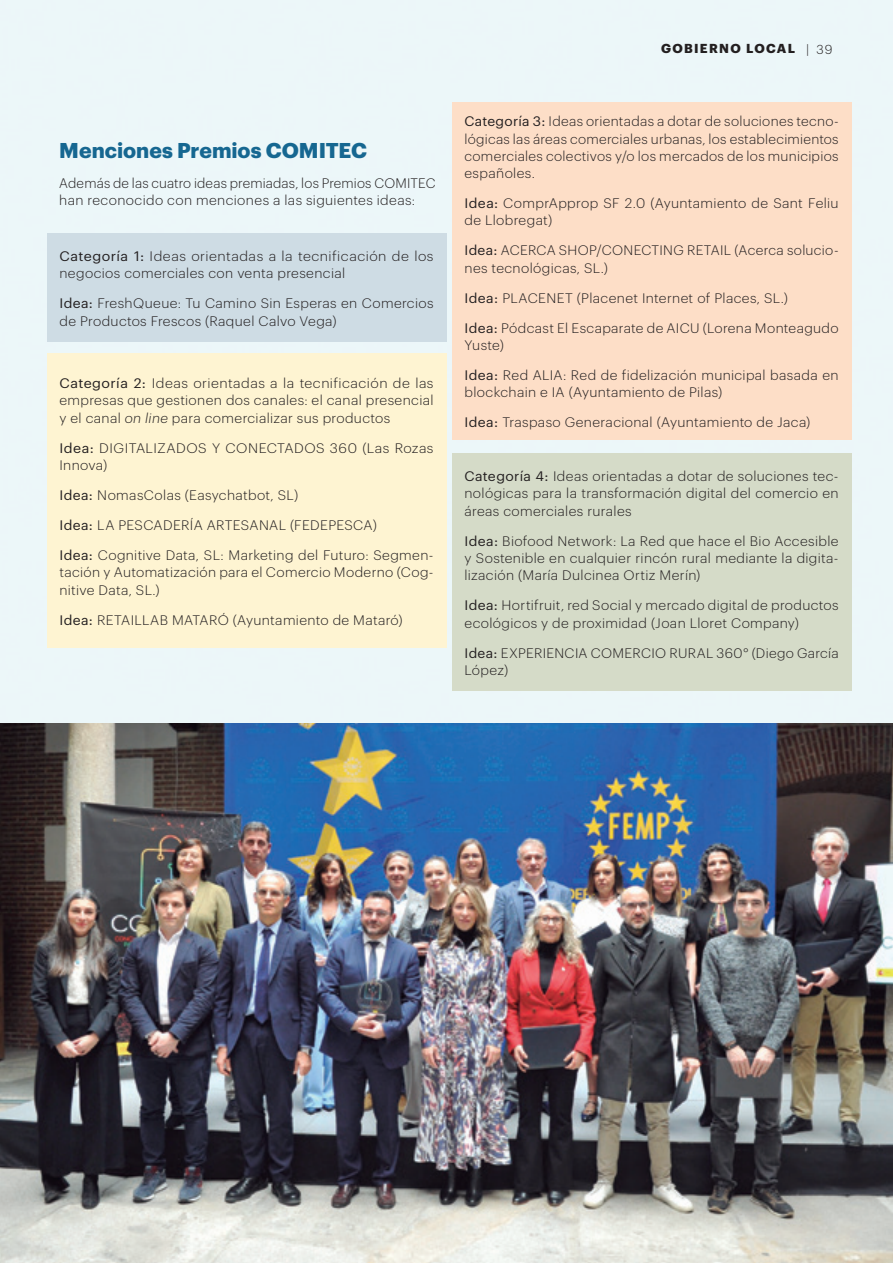
<style>
.page{position:relative;width:893px;height:1263px;background:#fff}
.page>*{position:absolute;margin:0;border:0;box-sizing:border-box;transform-origin:0 0}
.t1{font:700 21px "Graphik";color:#166791}
.t2{font:300 13.5px/17.2px "Graphik";letter-spacing:.025em;color:#231f20}
.t3{font:300 13.5px/17.2px "Graphik";letter-spacing:.025em;color:#231f20;scale:1.05 1}
.t4{font:700 12.75px "Graphik";letter-spacing:.105em;color:#231f20}
.s1{font-weight:400}
.s2{font-style:italic}
.s3{font-weight:300}
</style>
<div class="page">
<div style="left:0;top:0;width:893px;height:724px;background:#ecf7f9"></div>
<img style="left:0;top:724px;width:893px;height:539px">
<div style="left:47px;top:234px;width:399px;height:108px;background:#cedce4"></div>
<div style="left:47px;top:354px;width:399px;height:294px;background:#fef4d2"></div>
<div style="left:452px;top:103px;width:399px;height:337px;background:#fddec7"></div>
<div style="left:452px;top:454px;width:399px;height:237px;background:#d5dbc8"></div>
<h1 class="t1" style="left:59px;top:134px;width:309px">Menciones Premios COMITEC</h1>
<p class="t2" style="left:59px;top:173px;width:378px">Además de las cuatro ideas premiadas, los Premios COMITEC han reconocido con menciones a las siguientes ideas:</p>
<p class="t3" style="left:59px;top:247px;width:358px"><span class="s1">Categoría 1:</span> Ideas orientadas a la tecnificación de los negocios comerciales con venta presencial</p>
<p class="t2" style="left:59px;top:294px;width:376px"><span class="s1">Idea:</span> FreshQueue: Tu Camino Sin Esperas en Comercios de Productos Frescos (Raquel Calvo Vega)</p>
<p class="t3" style="left:59px;top:374px;width:358px;text-align:justify"><span class="s1">Categoría 2:</span> Ideas orientadas a la tecnificación de las empresas que gestionen dos canales: el canal presencial y el canal <span class="s2">on line</span> para comercializar sus productos</p>
<p class="t3" style="left:59px;top:438px;width:358px"><span class="s1">Idea:</span> DIGITALIZADOS Y CONECTADOS 360 (Las Rozas<br>Innova)</p>
<p class="t2" style="left:59px;top:485px;width:240px"><span class="s1">Idea:</span> NomasColas (Easychatbot, SL)</p>
<p class="t2" style="left:59px;top:515px;width:319px"><span class="s1">Idea:</span> LA PESCADERÍA ARTESANAL (FEDEPESCA)</p>
<p class="t2" style="left:59px;top:545px;width:376px;text-align:justify"><span class="s1">Idea:</span> Cognitive Data, SL: Marketing del Futuro: Segmen&shy;tación y Automatización para el Comercio Moderno (Cog&shy;nitive Data, SL.)</p>
<p class="t2" style="left:59px;top:610px;width:345px"><span class="s1">Idea:</span> RETAILLAB MATARÓ (Ayuntamiento de Mataró)</p>
<p class="t4" style="left:661px;top:39px;width:173px">GOBIERNO LOCAL <span class="s3">| 39</span></p>
<p class="t2" style="left:464px;top:112px;width:376px;text-align:justify"><span class="s1">Categoría 3:</span> Ideas orientadas a dotar de soluciones tecno&shy;lógicas las áreas comerciales urbanas, los establecimientos comerciales colectivos y/o los mercados de los municipios españoles.</p>
<p class="t2" style="left:464px;top:194px;width:376px"><span class="s1">Idea:</span> ComprApprop SF 2.0 (Ayuntamiento de Sant Feliu de Llobregat)</p>
<p class="t2" style="left:464px;top:241px;width:376px"><span class="s1">Idea:</span> ACERCA SHOP/CONECTING RETAIL (Acerca solucio&shy;nes tecnológicas, SL.)</p>
<p class="t2" style="left:464px;top:288px;width:325px"><span class="s1">Idea:</span> PLACENET (Placenet Internet of Places, SL.)</p>
<p class="t2" style="left:464px;top:318px;width:376px"><span class="s1">Idea:</span> Pódcast El Escaparate de AICU (Lorena Monteagudo<br>Yuste)</p>
<p class="t2" style="left:464px;top:365px;width:376px"><span class="s1">Idea:</span> Red ALIA: Red de fidelización municipal basada en blockchain e IA (Ayuntamiento de Pilas)</p>
<p class="t2" style="left:464px;top:413px;width:347px"><span class="s1">Idea:</span> Traspaso Generacional (Ayuntamiento de Jaca)</p>
<p class="t2" style="left:464px;top:467px;width:376px;text-align:justify"><span class="s1">Categoría 4:</span> Ideas orientadas a dotar de soluciones tec&shy;nológicas para la transformación digital del comercio en áreas comerciales rurales</p>
<p class="t2" style="left:464px;top:531px;width:376px;text-align:justify"><span class="s1">Idea:</span> Biofood Network: La Red que hace el Bio Accesible y Sostenible en cualquier rincón rural mediante la digita&shy;lización (María Dulcinea Ortiz Merín)</p>
<p class="t2" style="left:464px;top:596px;width:376px"><span class="s1">Idea:</span> Hortifruit, red Social y mercado digital de productos ecológicos y de proximidad (Joan Lloret Company)</p>
<p class="t2" style="left:464px;top:643px;width:376px"><span class="s1">Idea:</span> EXPERIENCIA COMERCIO RURAL 360° (Diego García<br>López)</p>
</div>
